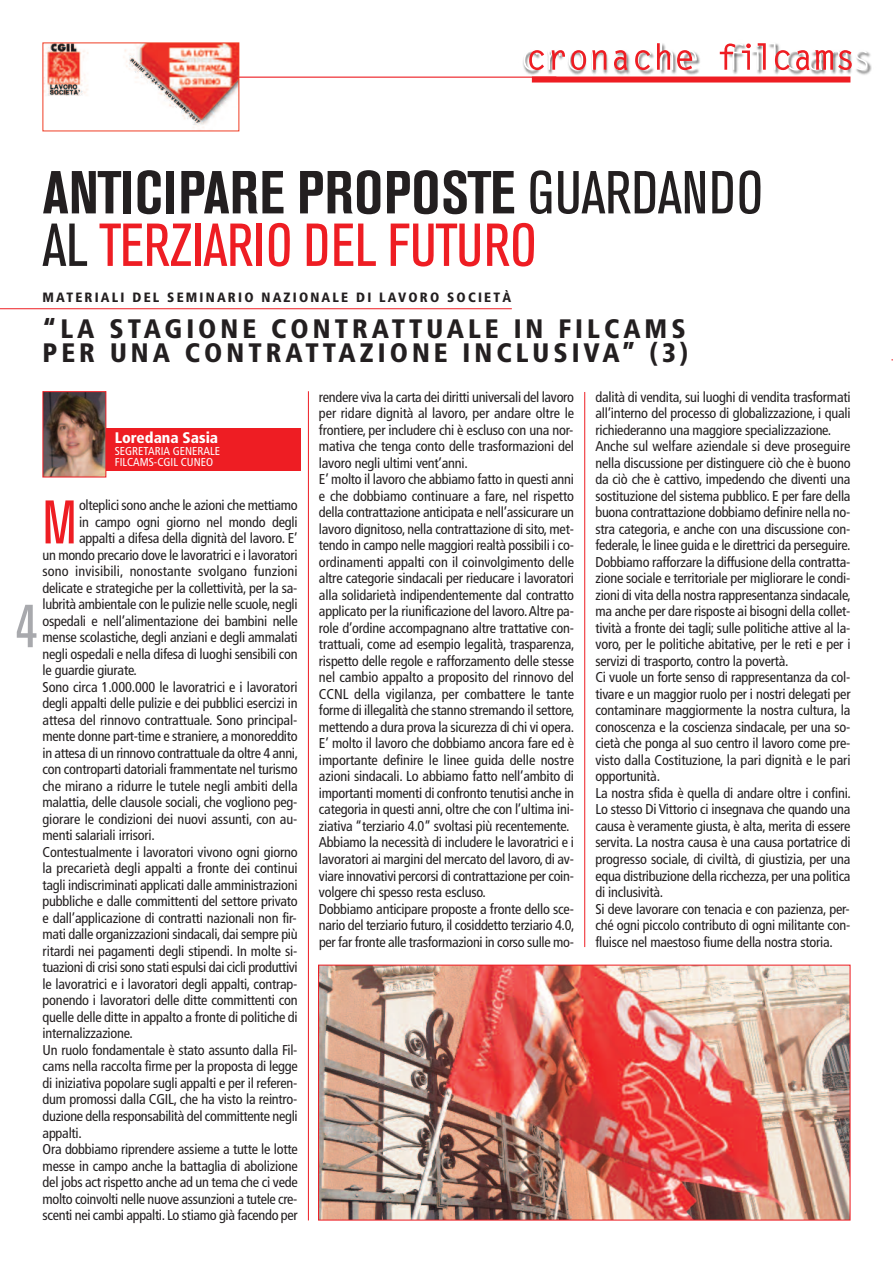
<style>
.page{position:relative;width:893px;height:1263px;background:#fff}
.page>*{position:absolute;margin:0;border:0;box-sizing:border-box;transform-origin:0 0}
.t1{font:condensed 60.75px "Akzidenz Grotesk BE";color:#ee1d23}
.t2{font:700 condensed 60px/52.5px "Akzidenz Grotesk BE";color:#231f20}
.t3{font:condensed 60px "Akzidenz Grotesk BE";color:#a8a9ad}
.t4{font:900 condensed 26.7px/23.7px "Frutiger";letter-spacing:.15em;color:#231f20}
.t5{font:900 condensed 15.3px "Frutiger";color:#fff}
.t6{font:condensed 14.25px/16.5px "Frutiger";letter-spacing:-.015em;color:#231f20}
.t7{font:condensed 14.25px "Frutiger";letter-spacing:.005em;color:#231f20}
.t8{font:900 condensed 13.5px "Frutiger";letter-spacing:.16em;color:#231f20}
.t9{font:condensed 11.55px/11.6px "Frutiger";color:#fff}
.s1{font-weight:400}
.s2{font-weight:400;color:#ee1d23}
</style>
<div class="page">
<img style="left:518px;top:52px;width:354px;height:28px">
<svg style="left:524px;top:43px;width:343px;height:27px"></svg>
<div style="left:532px;top:77px;width:318px;height:6px;background:#ee1d23"></div>
<hr style="left:131px;top:77px;width:425px;height:1px;background:#ee1d23">
<img style="left:45px;top:45px;width:192px;height:83px">
<div style="left:43px;top:43px;width:196px;height:88px;border:1px solid #ef3e25"></div>
<hr style="left:308px;top:391px;width:1px;height:829px;background:#ee1d23">
<hr style="left:584px;top:392px;width:1px;height:555px;background:#ee1d23">
<img style="left:320px;top:967px;width:528px;height:251px">
<div style="left:318px;top:965px;width:532px;height:255px;border:1px solid #ee1d23"></div>
<div style="left:88px;top:428px;width:213px;height:43px;background:#ee1d23"></div>
<hr style="left:0;top:308px;width:512px;height:1px;background:#ee1d23">
<img style="left:45px;top:393px;width:59px;height:82px">
<div style="left:43px;top:391px;width:63px;height:86px;border:1px solid #ee1d23"></div>
<h2 class="t2" style="left:43px;top:171px;width:722px">ANTICIPARE PROPOSTE <span class="s1">GUARDANDO<br>AL</span> <span class="s2">TERZIARIO DEL FUTURO</span></h2>
<p class="t8" style="left:43px;top:292px;width:470px">MATERIALI DEL SEMINARIO NAZIONALE DI LAVORO SOCIETÀ</p>
<h3 class="t4" style="left:43px;top:319px;width:647px">“LA STAGIONE CONTRATTUALE IN FILCAMS<br>PER UNA CONTRATTAZIONE INCLUSIVA” (3)</h3>
<p class="t5" style="left:115px;top:432px;width:105px">Loredana Sasia</p>
<p class="t9" style="left:115px;top:446px;width:107px">SEGRETARIA GENERALE<br>FILCAMS-CGIL CUNEO</p>
<h1 class="t1" style="left:43px;top:500px;width:36px">M</h1>
<p class="t6" style="left:79px;top:498px;width:220px">olteplici sono anche le azioni che mettiamo</p>
<p class="t6" style="left:79px;top:515px;width:220px">in campo ogni giorno nel mondo degli</p>
<p class="t6" style="left:79px;top:531px;width:220px">appalti a difesa della dignità del lavoro. E’</p>
<p class="t6" style="left:43px;top:548px;width:257px">un mondo precario dove le lavoratrici e i lavoratori</p>
<p class="t7" style="left:43px;top:566px;width:257px">sono invisibili, nonostante svolgano funzioni</p>
<p class="t6" style="left:43px;top:581px;width:256px">delicate e strategiche per la collettività, per la sa-</p>
<p class="t6" style="left:43px;top:597px;width:257px">lubrità ambientale con le pulizie nelle scuole, negli</p>
<p class="t6" style="left:43px;top:614px;width:257px">ospedali e nell’alimentazione dei bambini nelle</p>
<p class="t6" style="left:43px;top:630px;width:257px">mense scolastiche, degli anziani e degli ammalati</p>
<p class="t6" style="left:43px;top:647px;width:257px">negli ospedali e nella difesa di luoghi sensibili con</p>
<p class="t6" style="left:43px;top:663px;width:96px">le guardie giurate.</p>
<p class="t6" style="left:43px;top:680px;width:257px">Sono circa 1.000.000 le lavoratrici e i lavoratori</p>
<p class="t6" style="left:43px;top:696px;width:257px">degli appalti delle pulizie e dei pubblici esercizi in</p>
<p class="t6" style="left:43px;top:713px;width:256px">attesa del rinnovo contrattuale. Sono principal-</p>
<p class="t6" style="left:43px;top:729px;width:257px">mente donne part-time e straniere, a monoreddito</p>
<p class="t6" style="left:43px;top:746px;width:257px">in attesa di un rinnovo contrattuale da oltre 4 anni,</p>
<p class="t6" style="left:43px;top:762px;width:257px">con controparti datoriali frammentate nel turismo</p>
<p class="t6" style="left:43px;top:779px;width:257px">che mirano a ridurre le tutele negli ambiti della</p>
<p class="t6" style="left:43px;top:795px;width:256px">malattia, delle clausole sociali, che vogliono peg-</p>
<p class="t6" style="left:43px;top:812px;width:256px">giorare le condizioni dei nuovi assunti, con au-</p>
<p class="t6" style="left:43px;top:828px;width:114px">menti salariali irrisori.</p>
<p class="t6" style="left:43px;top:845px;width:257px">Contestualmente i lavoratori vivono ogni giorno</p>
<p class="t6" style="left:43px;top:861px;width:257px">la precarietà degli appalti a fronte dei continui</p>
<p class="t6" style="left:43px;top:878px;width:257px">tagli indiscriminati applicati dalle amministrazioni</p>
<p class="t6" style="left:43px;top:894px;width:257px">pubbliche e dalle committenti del settore privato</p>
<p class="t6" style="left:43px;top:911px;width:256px">e dall’applicazione di contratti nazionali non fir-</p>
<p class="t6" style="left:43px;top:927px;width:257px">mati dalle organizzazioni sindacali, dai sempre più</p>
<p class="t6" style="left:43px;top:944px;width:256px">ritardi nei pagamenti degli stipendi. In molte si-</p>
<p class="t6" style="left:43px;top:960px;width:257px">tuazioni di crisi sono stati espulsi dai cicli produttivi</p>
<p class="t6" style="left:43px;top:977px;width:256px">le lavoratrici e i lavoratori degli appalti, contrap-</p>
<p class="t6" style="left:43px;top:993px;width:257px">ponendo i lavoratori delle ditte committenti con</p>
<p class="t6" style="left:43px;top:1010px;width:257px">quelle delle ditte in appalto a fronte di politiche di</p>
<p class="t6" style="left:43px;top:1026px;width:92px">internalizzazione.</p>
<p class="t6" style="left:43px;top:1043px;width:256px">Un ruolo fondamentale è stato assunto dalla Fil-</p>
<p class="t6" style="left:43px;top:1059px;width:257px">cams nella raccolta firme per la proposta di legge</p>
<p class="t6" style="left:43px;top:1076px;width:256px">di iniziativa popolare sugli appalti e per il referen-</p>
<p class="t6" style="left:43px;top:1092px;width:256px">dum promossi dalla CGIL, che ha visto la reintro-</p>
<p class="t6" style="left:43px;top:1109px;width:257px">duzione della responsabilità del committente negli</p>
<p class="t6" style="left:43px;top:1125px;width:41px">appalti.</p>
<p class="t6" style="left:43px;top:1142px;width:257px">Ora dobbiamo riprendere assieme a tutte le lotte</p>
<p class="t6" style="left:43px;top:1158px;width:257px">messe in campo anche la battaglia di abolizione</p>
<p class="t6" style="left:43px;top:1175px;width:257px">del jobs act rispetto anche ad un tema che ci vede</p>
<p class="t6" style="left:43px;top:1191px;width:256px">molto coinvolti nelle nuove assunzioni a tutele cre-</p>
<p class="t6" style="left:43px;top:1208px;width:257px">scenti nei cambi appalti. Lo stiamo già facendo per</p>
<h2 class="t3" style="left:16px;top:605px;width:24px">4</h2>
<p class="t6" style="left:319px;top:390px;width:257px">rendere viva la carta dei diritti universali del lavoro per ridare dignità al lavoro, per andare oltre le frontiere, per includere chi è escluso con una nor&shy;mativa che tenga conto delle trasformazioni del lavoro negli ultimi vent’anni.<br>E’ molto il lavoro che abbiamo fatto in questi anni e che dobbiamo continuare a fare, nel rispetto della contrattazione anticipata e nell’assicurare un lavoro dignitoso, nella contrattazione di sito, met&shy;tendo in campo nelle maggiori realtà possibili i co&shy;ordinamenti appalti con il coinvolgimento delle altre categorie sindacali per rieducare i lavoratori alla solidarietà indipendentemente dal contratto applicato per la riunificazione del lavoro.Altre pa&shy;role d’ordine accompagnano altre trattative con&shy;trattuali, come ad esempio legalità, trasparenza, rispetto delle regole e rafforzamento delle stesse nel cambio appalto a proposito del rinnovo del CCNL della vigilanza, per combattere le tante forme di illegalità che stanno stremando il settore, mettendo a dura prova la sicurezza di chi vi opera.<br>E’ molto il lavoro che dobbiamo ancora fare ed è importante definire le linee guida delle nostre azioni sindacali. Lo abbiamo fatto nell’ambito di importanti momenti di confronto tenutisi anche in categoria in questi anni, oltre che con l’ultima ini&shy;ziativa “terziario 4.0” svoltasi più recentemente.<br>Abbiamo la necessità di includere le lavoratrici e i lavoratori ai margini del mercato del lavoro, di av&shy;viare innovativi percorsi di contrattazione per coin&shy;volgere chi spesso resta escluso.<br>Dobbiamo anticipare proposte a fronte dello sce&shy;nario del terziario futuro, il cosiddetto terziario 4.0, per far fronte alle trasformazioni in corso sulle mo-</p>
<p class="t6" style="left:595px;top:390px;width:257px">dalità di vendita, sui luoghi di vendita trasformati all’interno del processo di globalizzazione, i quali richiederanno una maggiore specializzazione.<br>Anche sul welfare aziendale si deve proseguire nella discussione per distinguere ciò che è buono da ciò che è cattivo, impedendo che diventi una sostituzione del sistema pubblico. E per fare della buona contrattazione dobbiamo definire nella no&shy;stra categoria, e anche con una discussione con&shy;federale, le linee guida e le direttrici da perseguire.<br>Dobbiamo rafforzare la diffusione della contratta&shy;zione sociale e territoriale per migliorare le condi&shy;zioni di vita della nostra rappresentanza sindacale, ma anche per dare risposte ai bisogni della collet&shy;tività a fronte dei tagli; sulle politiche attive al la&shy;voro, per le politiche abitative, per le reti e per i servizi di trasporto, contro la povertà.<br>Ci vuole un forte senso di rappresentanza da col&shy;tivare e un maggior ruolo per i nostri delegati per contaminare maggiormente la nostra cultura, la conoscenza e la coscienza sindacale, per una so&shy;cietà che ponga al suo centro il lavoro come pre&shy;visto dalla Costituzione, la pari dignità e le pari opportunità.<br>La nostra sfida è quella di andare oltre i confini.<br>Lo stesso Di Vittorio ci insegnava che quando una causa è veramente giusta, è alta, merita di essere servita. La nostra causa è una causa portatrice di progresso sociale, di civiltà, di giustizia, per una equa distribuzione della ricchezza, per una politica di inclusività.<br>Si deve lavorare con tenacia e con pazienza, per&shy;ché ogni piccolo contributo di ogni militante con&shy;fluisce nel maestoso fiume della nostra storia.</p>
</div>
